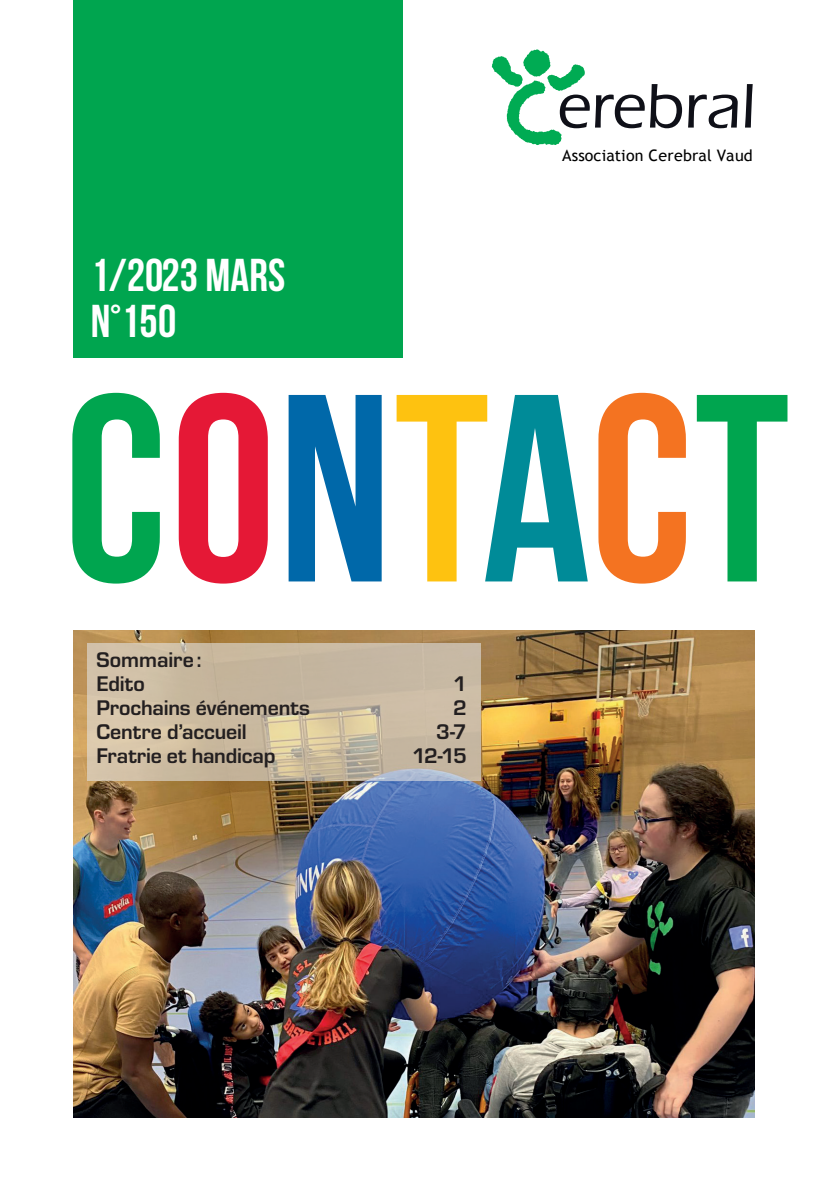
<style>
.page{position:relative;width:840px;height:1191px;background:#fff}
.page>*{position:absolute;margin:0;border:0;box-sizing:border-box;transform-origin:0 0}
.t1{font:500 65.2px "Itc Eras";color:#0f1018}
.t2{font:700 46px/46px "Bebas Neue";letter-spacing:.005em;color:#fff}
.t3{font:700 22px/24px "Eurostile";letter-spacing:-.005em;color:#231f20}
.t4{font:15.8px "Trebuchet MS";letter-spacing:.005em;color:#000}
</style>
<div class="page">
<img style="left:74px;top:630px;width:680px;height:487px">
<svg style="left:87px;top:643px;width:393px;height:137px;background:#cabba2"></svg>
<svg style="left:491px;top:49px;width:93px;height:96px"></svg>
<div style="left:74px;top:0;width:329px;height:357px;background:#00a54f"></div>
<svg style="left:696px;top:395px;width:91px;height:186px"></svg>
<svg style="left:598px;top:393px;width:87px;height:190px"></svg>
<svg style="left:396px;top:395px;width:191px;height:186px"></svg>
<svg style="left:288px;top:395px;width:93px;height:186px"></svg>
<svg style="left:179px;top:393px;width:89px;height:190px"></svg>
<svg style="left:72px;top:393px;width:88px;height:190px"></svg>
<h2 class="t2" style="left:91px;top:252px;width:196px">1/2023 MARS<br>N°150</h2>
<h1 class="t1" style="left:556px;top:70px;width:200px">erebral</h1>
<p class="t4" style="left:562px;top:146px;width:192px">Association Cerebral Vaud</p>
<p class="t3" style="left:96px;top:646px;width:106px">Sommaire:<br>Edito</p>
<p class="t3" style="left:453px;top:670px;width:15px">1</p>
<p class="t3" style="left:96px;top:694px;width:215px">Prochains événements</p>
<p class="t3" style="left:453px;top:694px;width:15px">2</p>
<p class="t3" style="left:96px;top:718px;width:152px">Centre d’accueil</p>
<p class="t3" style="left:436px;top:718px;width:32px">3-7</p>
<p class="t3" style="left:96px;top:742px;width:180px">Fratrie et handicap</p>
<p class="t3" style="left:412px;top:742px;width:56px">12-15</p>
</div>
